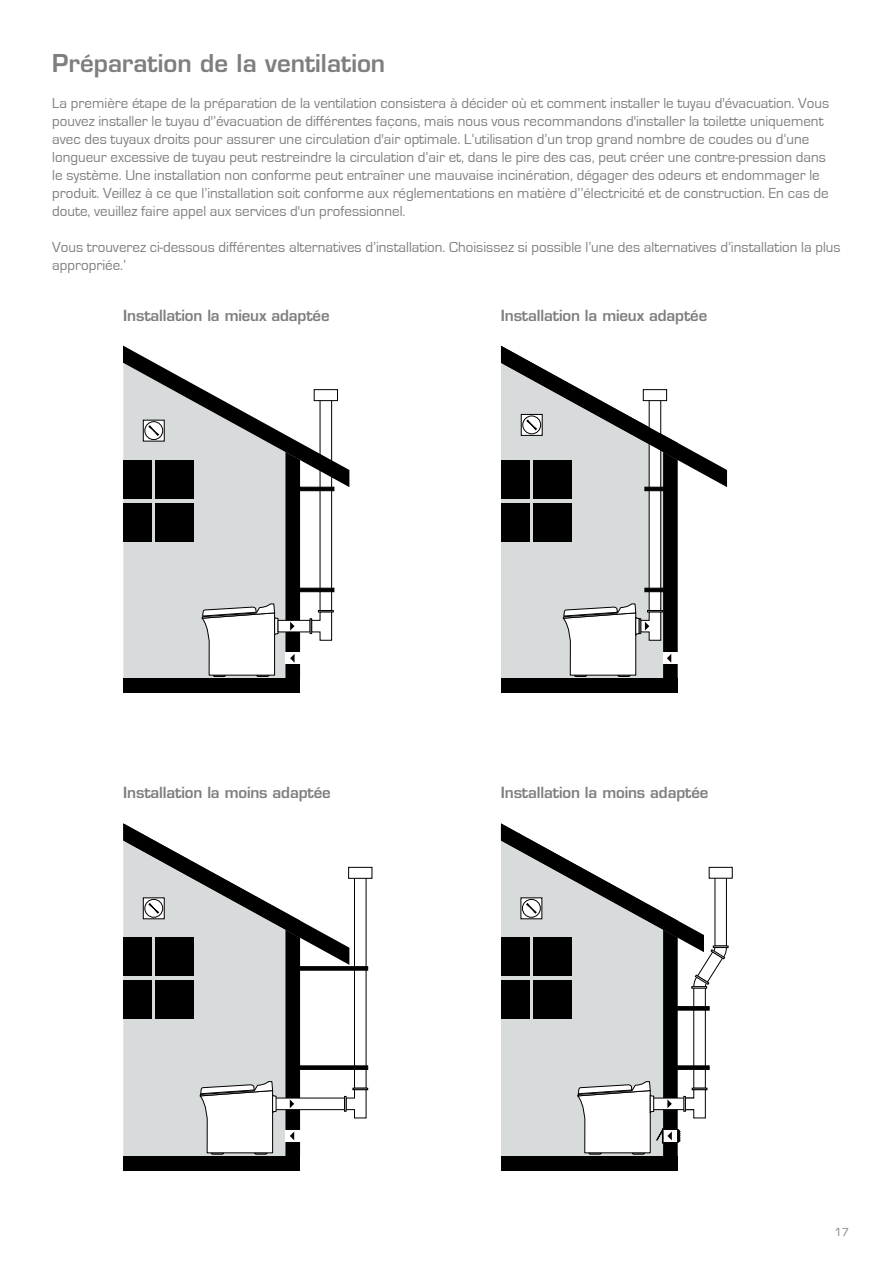
<style>
.page{position:relative;width:893px;height:1263px;background:#fff}
.page>*{position:absolute;margin:0;border:0;box-sizing:border-box;transform-origin:0 0}
.t1{font:600 24px "Eurostile";color:#7e7e80}
.t2{font:15px/18px "Eurostile";color:#7e7e80}
.t3{font:600 15px "Eurostile";letter-spacing:-.01em;color:#7e7e80}
.t4{font:12px "Eurostile";color:#818084}
</style>
<div class="page">
<div style="left:123px;top:678px;width:177px;height:15px;background:#000"></div>
<svg style="left:123px;top:345px;width:226px;height:333px"></svg>
<div style="left:501px;top:678px;width:177px;height:15px;background:#000"></div>
<svg style="left:501px;top:345px;width:226px;height:333px"></svg>
<div style="left:123px;top:1156px;width:177px;height:14px;background:#000"></div>
<svg style="left:123px;top:823px;width:245px;height:333px"></svg>
<div style="left:501px;top:1156px;width:177px;height:14px;background:#000"></div>
<svg style="left:501px;top:823px;width:227px;height:333px"></svg>
<h1 class="t1" style="left:52px;top:48px;width:334px">Préparation de la ventilation</h1>
<p class="t2" style="left:52px;top:94px;width:778px">La première étape de la préparation de la ventilation consistera à décider où et comment installer le tuyau d'évacuation. Vous pouvez installer le tuyau d'’évacuation de différentes façons, mais nous vous recommandons d'installer la toilette uniquement avec des tuyaux droits pour assurer une circulation d'air optimale. L’utilisation d’un trop grand nombre de coudes ou d’une longueur excessive de tuyau peut restreindre la circulation d’air et, dans le pire des cas, peut créer une contre-pression dans le système. Une installation non conforme peut entraîner une mauvaise incinération, dégager des odeurs et endommager le produit. Veillez à ce que l’installation soit conforme aux réglementations en matière d’’électricité et de construction. En cas de doute, veuillez faire appel aux services d'un professionnel.</p>
<p class="t2" style="left:52px;top:238px;width:790px">Vous trouverez ci-dessous différentes alternatives d’installation. Choisissez si possible l’une des alternatives d’installation la plus appropriée.’</p>
<p class="t3" style="left:123px;top:306px;width:208px">Installation la mieux adaptée</p>
<p class="t3" style="left:501px;top:306px;width:208px">Installation la mieux adaptée</p>
<p class="t3" style="left:123px;top:783px;width:209px">Installation la moins adaptée</p>
<p class="t3" style="left:501px;top:783px;width:209px">Installation la moins adaptée</p>
<p class="t4" style="left:834px;top:1225px;width:16px">17</p>
</div>
